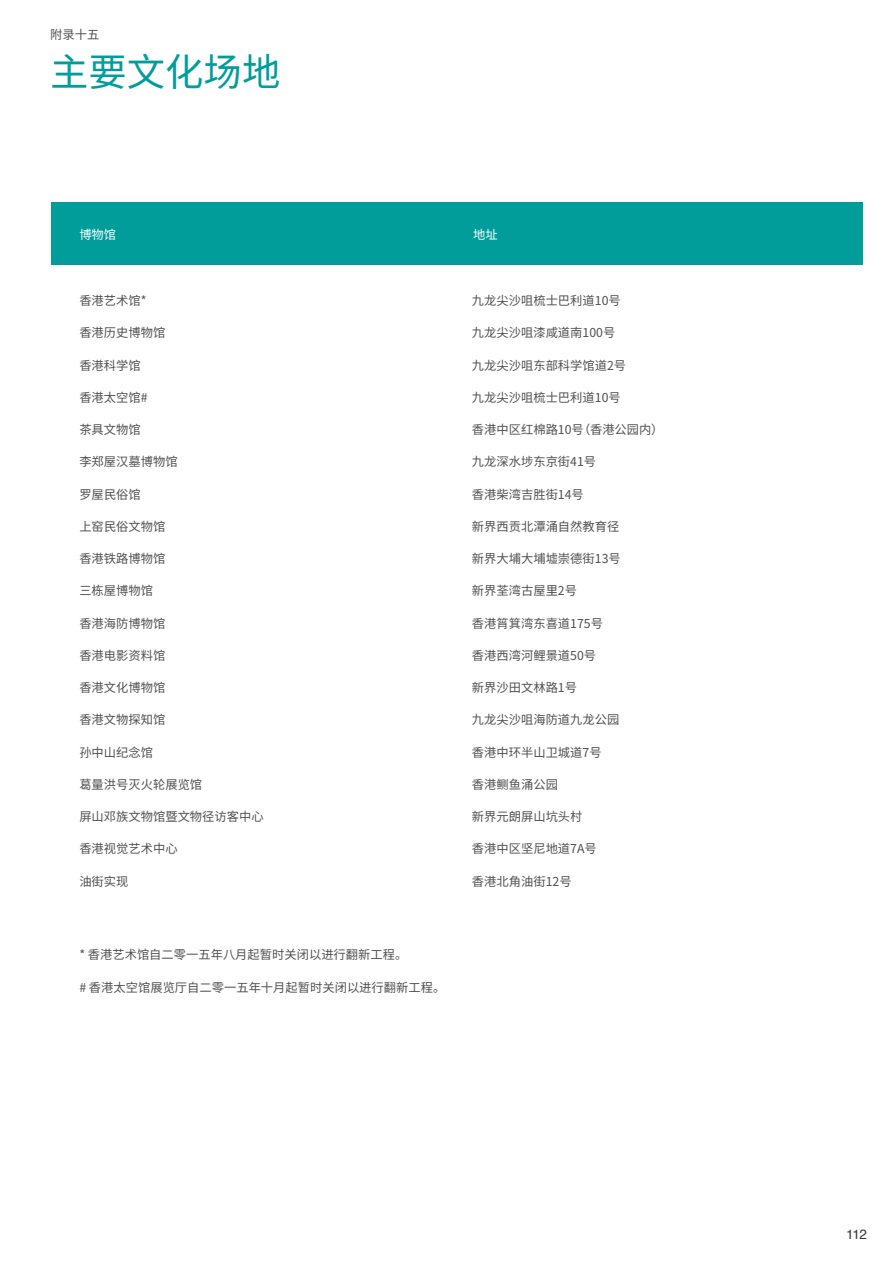
<style>
.page{position:relative;width:893px;height:1263px;background:#fff}
.page>*{position:absolute;margin:0;border:0;box-sizing:border-box;transform-origin:0 0}
.t1{font:38.4px "Noto Sans CJ Ksc";color:#009d9b}
.t2{font:13.5px "Helvetica";color:#383839}
.t3{font:12.3px "Noto Sans CJ Ksc";color:#505050}
.t4{font:12.3px "Noto Sans CJ Ksc";color:#fff}
</style>
<div class="page">
<div style="left:51px;top:203px;width:812px;height:62px;background:#009d9b"></div>
<p class="t3" style="left:50px;top:27px;width:51px">附录十五</p>
<p class="t1" style="left:50px;top:50px;width:232px">主要文化场地</p>
<p class="t4" style="left:79px;top:228px;width:38px">博物馆</p>
<p class="t4" style="left:473px;top:228px;width:26px">地址</p>
<p class="t3" style="left:79px;top:294px;width:69px">香港艺术馆*</p>
<p class="t3" style="left:472px;top:294px;width:150px">九龙尖沙咀梳士巴利道10号</p>
<p class="t3" style="left:79px;top:326px;width:88px">香港历史博物馆</p>
<p class="t3" style="left:472px;top:326px;width:145px">九龙尖沙咀漆咸道南100号</p>
<p class="t3" style="left:79px;top:358px;width:63px">香港科学馆</p>
<p class="t3" style="left:472px;top:358px;width:156px">九龙尖沙咀东部科学馆道2号</p>
<p class="t3" style="left:79px;top:390px;width:70px">香港太空馆#</p>
<p class="t3" style="left:472px;top:390px;width:150px">九龙尖沙咀梳士巴利道10号</p>
<p class="t3" style="left:79px;top:423px;width:63px">茶具文物馆</p>
<p class="t3" style="left:472px;top:423px;width:193px">香港中区红棉路10号（香港公园内）</p>
<p class="t3" style="left:79px;top:455px;width:100px">李郑屋汉墓博物馆</p>
<p class="t3" style="left:472px;top:455px;width:126px">九龙深水埗东京街41号</p>
<p class="t3" style="left:79px;top:487px;width:63px">罗屋民俗馆</p>
<p class="t3" style="left:472px;top:487px;width:113px">香港柴湾吉胜街14号</p>
<p class="t3" style="left:79px;top:519px;width:88px">上窑民俗文物馆</p>
<p class="t3" style="left:472px;top:519px;width:149px">新界西贡北潭涌自然教育径</p>
<p class="t3" style="left:79px;top:552px;width:88px">香港铁路博物馆</p>
<p class="t3" style="left:472px;top:552px;width:150px">新界大埔大埔墟崇德街13号</p>
<p class="t3" style="left:79px;top:584px;width:75px">三栋屋博物馆</p>
<p class="t3" style="left:472px;top:584px;width:107px">新界荃湾古屋里2号</p>
<p class="t3" style="left:79px;top:616px;width:88px">香港海防博物馆</p>
<p class="t3" style="left:472px;top:616px;width:133px">香港筲箕湾东喜道175号</p>
<p class="t3" style="left:79px;top:648px;width:88px">香港电影资料馆</p>
<p class="t3" style="left:472px;top:648px;width:126px">香港西湾河鲤景道50号</p>
<p class="t3" style="left:79px;top:681px;width:88px">香港文化博物馆</p>
<p class="t3" style="left:472px;top:681px;width:107px">新界沙田文林路1号</p>
<p class="t3" style="left:79px;top:713px;width:88px">香港文物探知馆</p>
<p class="t3" style="left:472px;top:713px;width:149px">九龙尖沙咀海防道九龙公园</p>
<p class="t3" style="left:79px;top:745px;width:75px">孙中山纪念馆</p>
<p class="t3" style="left:472px;top:745px;width:131px">香港中环半山卫城道7号</p>
<p class="t3" style="left:79px;top:777px;width:124px">葛量洪号灭火轮展览馆</p>
<p class="t3" style="left:472px;top:777px;width:88px">香港鲗鱼涌公园</p>
<p class="t3" style="left:79px;top:810px;width:186px">屏山邓族文物馆暨文物径访客中心</p>
<p class="t3" style="left:472px;top:810px;width:112px">新界元朗屏山坑头村</p>
<p class="t3" style="left:79px;top:842px;width:100px">香港视觉艺术中心</p>
<p class="t3" style="left:472px;top:842px;width:126px">香港中区坚尼地道7A号</p>
<p class="t3" style="left:79px;top:874px;width:51px">油街实现</p>
<p class="t3" style="left:472px;top:874px;width:101px">香港北角油街12号</p>
<p class="t3" style="left:79px;top:948px;width:330px">* 香港艺术馆自二零一五年八月起暂时关闭以进行翻新工程。</p>
<p class="t3" style="left:79px;top:980px;width:368px"># 香港太空馆展览厅自二零一五年十月起暂时关闭以进行翻新工程。</p>
<p class="t2" style="left:846px;top:1224px;width:22px">112</p>
</div>
